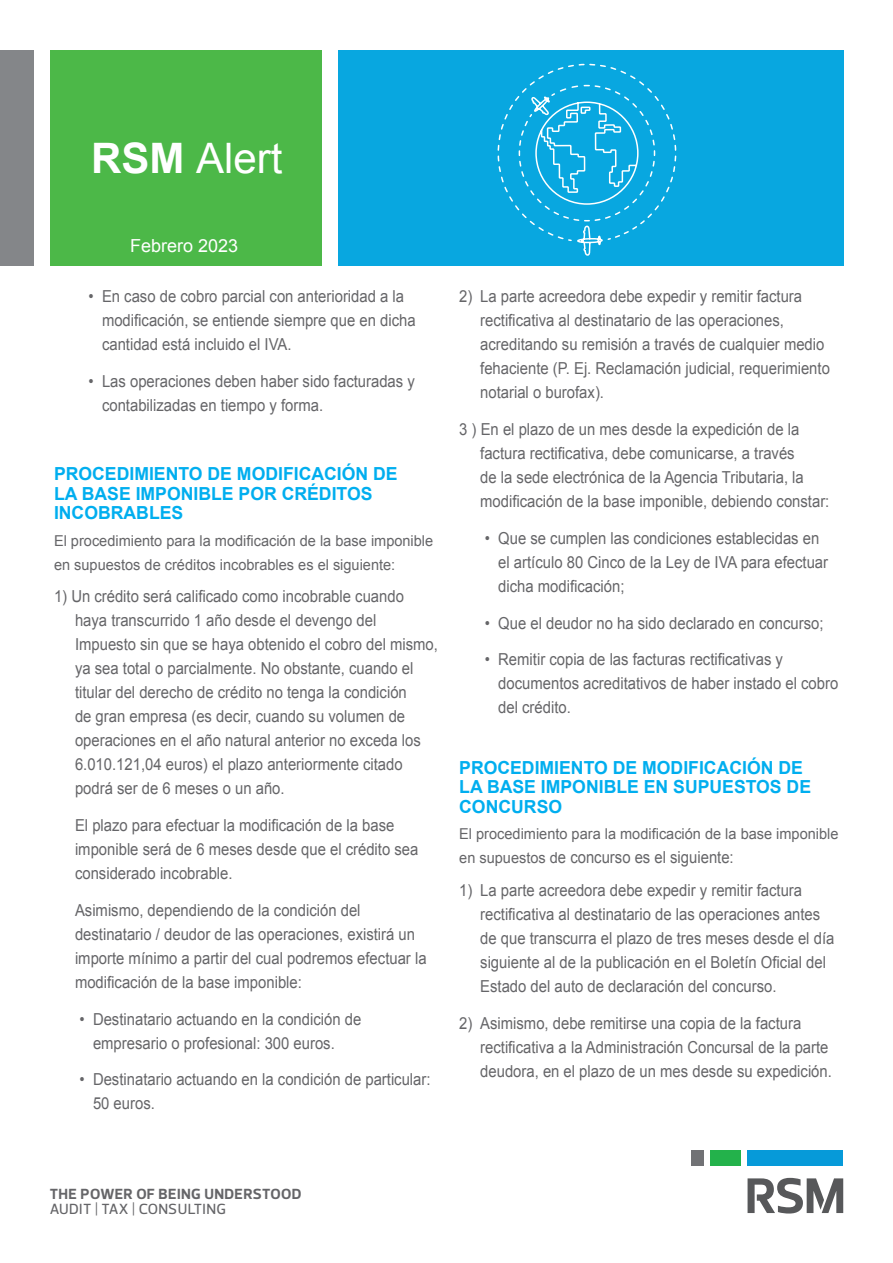
<style>
.page{position:relative;width:893px;height:1263px;background:#fff}
.page>*{position:absolute;margin:0;border:0;box-sizing:border-box;transform-origin:0 0}
.Power_of_being_under{font:42px "Arial";color:#fff}
.Body{font:700 18px/19.5px "Arial";color:#00aeef}
.Power_of_being_under-2{font:18px "Arial";color:#fff}
.Body-2{font:16.5px/24px "Arial";color:#656568;scale:.9 1}
.Body-3{font:15px/24px "Arial";color:#656568}
.Power_of_being_under-3{font:700 15px "Prelo";letter-spacing:.03em;color:#656568}
.Power_of_being_under-4{font:500 15px "Prelo";letter-spacing:.02em;color:#656568}
.s1{font-weight:700}
.s2{font-size:15px}
</style>
<div class="page">
<div style="left:50px;top:50px;width:271px;height:216px;background:#4cb848"></div>
<div style="left:338px;top:50px;width:505px;height:216px;background:#08a7e0"></div>
<div style="left:0;top:50px;width:33px;height:216px;background:#848689"></div>
<div style="left:747px;top:1150px;width:96px;height:16px;background:#069ad9"></div>
<div style="left:691px;top:1150px;width:12px;height:16px;background:#717275"></div>
<div style="left:710px;top:1150px;width:31px;height:16px;background:#23b24b"></div>
<svg style="left:747px;top:1178px;width:96px;height:35px"></svg>
<svg style="left:497px;top:63px;width:180px;height:193px"></svg>
<p class="Power_of_being_under" style="left:91px;top:131px;width:193px"><span class="s1">RSM</span> Alert</p>
<p class="Power_of_being_under-2" style="left:130px;top:233px;width:110px">Febrero 2023</p>
<p class="Body-2" style="left:102px;top:285px;width:350px;text-indent:-14px">• En caso de cobro parcial con anterioridad a la modificación, se entiende siempre que en dicha cantidad está incluido el IVA.</p>
<p class="Body-2" style="left:102px;top:369px;width:349px;text-indent:-14px">• Las operaciones deben haber sido facturadas y contabilizadas en tiempo y forma.</p>
<p class="Body" style="left:54px;top:465px;width:345px">PROCEDIMIENTO DE MODIFICACIÓN DE<br>LA BASE IMPONIBLE POR CRÉDITOS<br>INCOBRABLES</p>
<p class="Body-3" style="left:54px;top:529px;width:381px">El procedimiento para la modificación de la base imponible en supuestos de créditos incobrables es el siguiente:</p>
<p class="Body-2" style="left:75px;top:585px;width:405px;text-indent:-21px">1) Un crédito será calificado como incobrable cuando haya transcurrido 1 año desde el devengo del Impuesto sin que se haya obtenido el cobro del mismo, ya sea total o parcialmente. No obstante, cuando el titular del derecho de crédito no tenga la condición<br>de gran empresa (es decir, cuando su volumen de operaciones en el año natural anterior no exceda los 6.010.121,04 euros) el plazo anteriormente citado podrá ser de 6 meses o un año.</p>
<p class="Body-2" style="left:75px;top:813px;width:383px">El plazo para efectuar la modificación de la base imponible será de 6 meses desde que el crédito sea considerado incobrable.</p>
<p class="Body-2" style="left:75px;top:898px;width:392px">Asimismo, dependiendo de la condición del destinatario / deudor de las operaciones, existirá un importe mínimo a partir del cual podremos efectuar la modificación de la base imponible:</p>
<p class="Body-2" style="left:93px;top:1007px;width:300px;text-indent:-14px">• Destinatario actuando en la condición de empresario o profesional: 300 euros.</p>
<p class="Body-2" style="left:93px;top:1068px;width:377px;text-indent:-14px">• Destinatario actuando en la condición de particular:<br>50 euros.</p>
<p class="Body-2" style="left:480px;top:285px;width:390px;text-indent:-21px">2) La parte acreedora debe expedir y remitir factura rectificativa al destinatario de las operaciones, acreditando su remisión a través de cualquier medio fehaciente (P. Ej. Reclamación judicial, requerimiento notarial o burofax).</p>
<p class="Body-2" style="left:480px;top:417px;width:389px;text-indent:-21px">3 ) En el plazo de un mes desde la expedición de la factura rectificativa, debe comunicarse, a través<br>de la sede electrónica de la Agencia Tributaria, la modificación de la base imponible, debiendo constar:</p>
<p class="Body-2" style="left:498px;top:526px;width:368px;text-indent:-14px">• Que se cumplen las condiciones establecidas en el artículo 80 Cinco de la Ley de IVA para efectuar dicha modificación;</p>
<p class="Body-2" style="left:485px;top:611px;width:378px">• Que el deudor no ha sido declarado en concurso;</p>
<p class="Body-2" style="left:498px;top:648px;width:379px;text-indent:-14px">• Remitir copia de las facturas rectificativas y documentos acreditativos de haber instado el cobro del crédito.</p>
<p class="Body" style="left:459px;top:758px;width:353px">PROCEDIMIENTO DE MODIFICACIÓN DE<br>LA BASE IMPONIBLE EN SUPUESTOS DE<br>CONCURSO</p>
<p class="Body-3" style="left:459px;top:822px;width:381px">El procedimiento para la modificación de la base imponible</p>
<p class="Body-2" style="left:459px;top:846px;width:306px"><span class="s2">en supuestos d</span>e concurso es el siguiente:</p>
<p class="Body-2" style="left:480px;top:878px;width:395px;text-indent:-21px">1) La parte acreedora debe expedir y remitir factura rectificativa al destinatario de las operaciones antes de que transcurra el plazo de tres meses desde el día siguiente al de la publicación en el Boletín Oficial del Estado del auto de declaración del concurso.</p>
<p class="Body-2" style="left:480px;top:1011px;width:392px;text-indent:-21px">2) Asimismo, debe remitirse una copia de la factura rectificativa a la Administración Concursal de la parte deudora, en el plazo de un mes desde su expedición.</p>
<p class="Power_of_being_under-3" style="left:50px;top:1185px;width:253px">THE POWER OF BEING UNDERSTOOD</p>
<p class="Power_of_being_under-4" style="left:50px;top:1200px;width:178px">AUDIT | TAX | CONSULTING</p>
</div>
